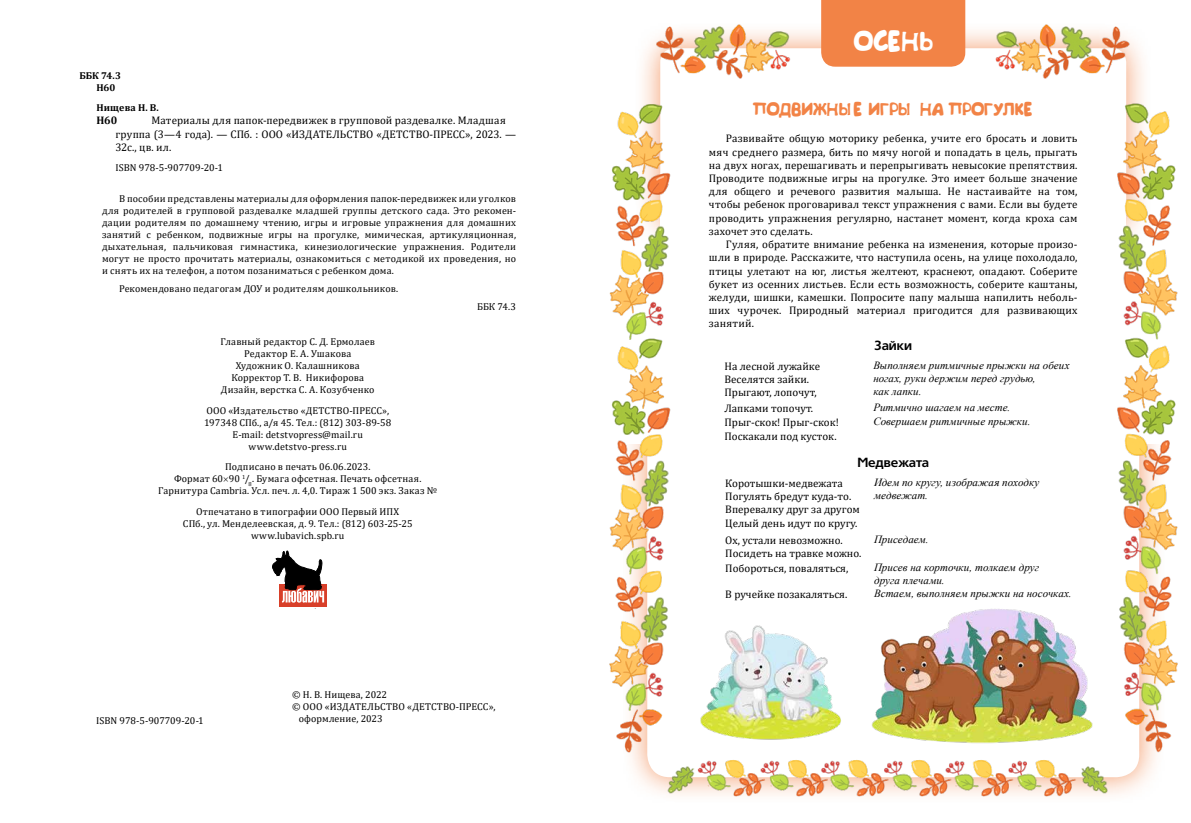
<style>
.page{position:relative;width:1191px;height:823px;background:#fff}
.page>*{position:absolute;margin:0;border:0;box-sizing:border-box;transform-origin:0 0}
.t1{font:24px "BIP";letter-spacing:-.01em;color:#fff}
.t2{font:16px "BIP";letter-spacing:-.02em;color:#f28346}
.t3{font:700 13px "Tornado C";color:#000}
.t4{font:11px/13.2px "Cambria";color:#000}
.t5{font:italic 11px/13.2px "Times New Roman";letter-spacing:.005em;color:#000}
.t6{font:700 11px "Cambria";color:#000}
.t7{font:10px/12px "Cambria";letter-spacing:.01em;color:#000;text-align:center}
.t8{font:700 10px/12px "Cambria";letter-spacing:.01em;color:#000}
</style>
<div class="page">
<div style="left:821px;top:0;width:144px;height:14px;background:#f28346"></div>
<img style="left:609px;top:14px;width:569px;height:783px">
<img style="left:696px;top:604px;width:401px;height:144px">
<svg style="left:279px;top:584px;width:48px;height:22px"></svg>
<svg style="left:272px;top:550px;width:52px;height:52px"></svg>
<p class="t8" style="left:96px;top:69px;width:26px;text-indent:-17px">ББК 74.3<br>Н60</p>
<p class="t8" style="left:96px;top:101px;width:64px">Нищева Н. В.</p>
<p class="t6" style="left:96px;top:113px;width:22px">Н60</p>
<p class="t4" style="left:115px;top:114px;width:402px;text-indent:36px">Материалы для папок-передвижек в групповой раздевалке. Младшая группа (3—4 года). — СПб. : ООО «ИЗДАТЕЛЬСТВО «ДЕТСТВО-ПРЕСС», 2023. —<br>32с., цв. ил.</p>
<p class="t7" style="left:115px;top:162px;width:109px">ISBN 978-5-907709-20-1</p>
<p class="t7" style="left:102px;top:193px;width:415px;text-align:justify;text-indent:17px">В пособии представлены материалы для оформления папок-передвижек или уголков для родителей в групповой раздевалке младшей группы детского сада. Это рекомен&shy;дации родителям по домашнему чтению, игры и игровые упражнения для домашних занятий с ребенком, подвижные игры на прогулке, мимическая, артикуляционная, дыхательная, пальчиковая гимнастика, кинезиологические упражнения. Родители могут не просто прочитать материалы, ознакомиться с методикой их проведения, но и снять их на телефон, а потом позаниматься с ребенком дома.</p>
<p class="t7" style="left:119px;top:282px;width:281px">Рекомендовано педагогам ДОУ и родителям дошкольников.</p>
<p class="t7" style="left:477px;top:300px;width:40px">ББК 74.3</p>
<p class="t7" style="left:220px;top:335px;width:156px">Главный редактор С. Д. Ермолаев<br>Редактор Е. А. Ушакова<br>Художник О. Калашникова<br>Корректор Т. В. Никифорова<br>Дизайн, верстка С. А. Козубченко</p>
<p class="t7" style="left:204px;top:404px;width:188px">ООО «Издательство «ДЕТСТВО-ПРЕСС», 197348 СПб., а/я 45. Тел.: (812) 303-89-58<br>E-mail: detstvopress@mail.ru www.detstvo-press.ru</p>
<p class="t7" style="left:158px;top:460px;width:280px">Подписано в печать 06.06.2023.<br>Формат 60 90 <sup>1</sup>/<sub>8</sub>. Бумага офсетная. Печать офсетная.<br>Гарнитура Cambria. Усл. печ. л. 4,0. Тираж 1 500 экз. Заказ №</p>
<p class="t7" style="left:183px;top:505px;width:231px">Отпечатано в типографии ООО Первый ИПХ<br>СПб., ул. Менделеевская, д. 9. Тел.: (812) 603-25-25 www.lubavich.spb.ru</p>
<p class="t7" style="left:96px;top:713px;width:109px">ISBN 978-5-907709-20-1</p>
<p class="t7" style="left:292px;top:688px;width:97px">© Н. В. Нищева, 2022</p>
<p class="t7" style="left:292px;top:700px;width:205px">© ООО «ИЗДАТЕЛЬСТВО «ДЕТСТВО-ПРЕСС»,</p>
<p class="t7" style="left:299px;top:712px;width:85px">оформление, 2023</p>
<h1 class="t1" style="left:853px;top:23px;width:81px">ОСЕНЬ</h1>
<h2 class="t2" style="left:752px;top:97px;width:282px">ПОДВИЖНЫЕ ИГРЫ НА ПРОГУЛКЕ</h2>
<p class="t4" style="left:709px;top:132px;width:370px;text-align:justify;text-indent:17px">Развивайте общую моторику ребенка, учите его бросать и ловить мяч среднего размера, бить по мячу ногой и попадать в цель, прыгать на двух ногах, перешагивать и перепрыгивать невысокие препятствия.<br>Проводите подвижные игры на прогулке. Это имеет больше значение для общего и речевого развития малыша. Не настаивайте на том, чтобы ребенок проговаривал текст упражнения с вами. Если вы будете проводить упражнения регулярно, настанет момент, когда кроха сам захочет это сделать.</p>
<p class="t4" style="left:709px;top:237px;width:370px;text-align:justify;text-indent:17px">Гуляя, обратите внимание ребенка на изменения, которые произо&shy;шли в природе. Расскажите, что наступила осень, на улице похолодало, птицы улетают на юг, листья желтеют, краснеют, опадают. Соберите букет из осенних листьев. Если есть возможность, соберите каштаны, желуди, шишки, камешки. Попросите папу малыша напилить неболь&shy;ших чурочек. Природный материал пригодится для развивающих занятий.</p>
<p class="t3" style="left:874px;top:338px;width:39px">Зайки</p>
<p class="t4" style="left:724px;top:359px;width:97px">На лесной лужайке<br>Веселятся зайки.<br>Прыгают, лопочут,</p>
<p class="t5" style="left:873px;top:358px;width:198px">Выполняем ритмичные прыжки на обеих ногах, руки держим перед грудью,<br>как лапки.</p>
<p class="t4" style="left:724px;top:401px;width:90px">Лапками топочут.</p>
<p class="t5" style="left:873px;top:400px;width:138px">Ритмично шагаем на месте.</p>
<p class="t4" style="left:724px;top:415px;width:116px">Прыг-скок! Прыг-скок!<br>Поскакали под кусток.</p>
<p class="t5" style="left:873px;top:414px;width:159px">Совершаем ритмичные прыжки.</p>
<p class="t3" style="left:857px;top:455px;width:73px">Медвежата</p>
<p class="t4" style="left:725px;top:476px;width:136px">Коротышки-медвежата<br>Погулять бредут куда-то.<br>Вперевалку друг за другом<br>Целый день идут по кругу.</p>
<p class="t5" style="left:874px;top:475px;width:167px">Идем по кругу, изображая походку медвежат.</p>
<p class="t4" style="left:725px;top:533px;width:138px">Ох, устали невозможно.<br>Посидеть на травке можно.</p>
<p class="t5" style="left:874px;top:532px;width:56px">Приседаем.</p>
<p class="t4" style="left:725px;top:561px;width:124px">Побороться, поваляться,</p>
<p class="t5" style="left:874px;top:560px;width:166px">Присев на корточки, толкаем друг друга плечами.</p>
<p class="t4" style="left:725px;top:587px;width:123px">В ручейке позакаляться.</p>
<p class="t5" style="left:874px;top:586px;width:199px">Встаем, выполняем прыжки на носочках.</p>
</div>
